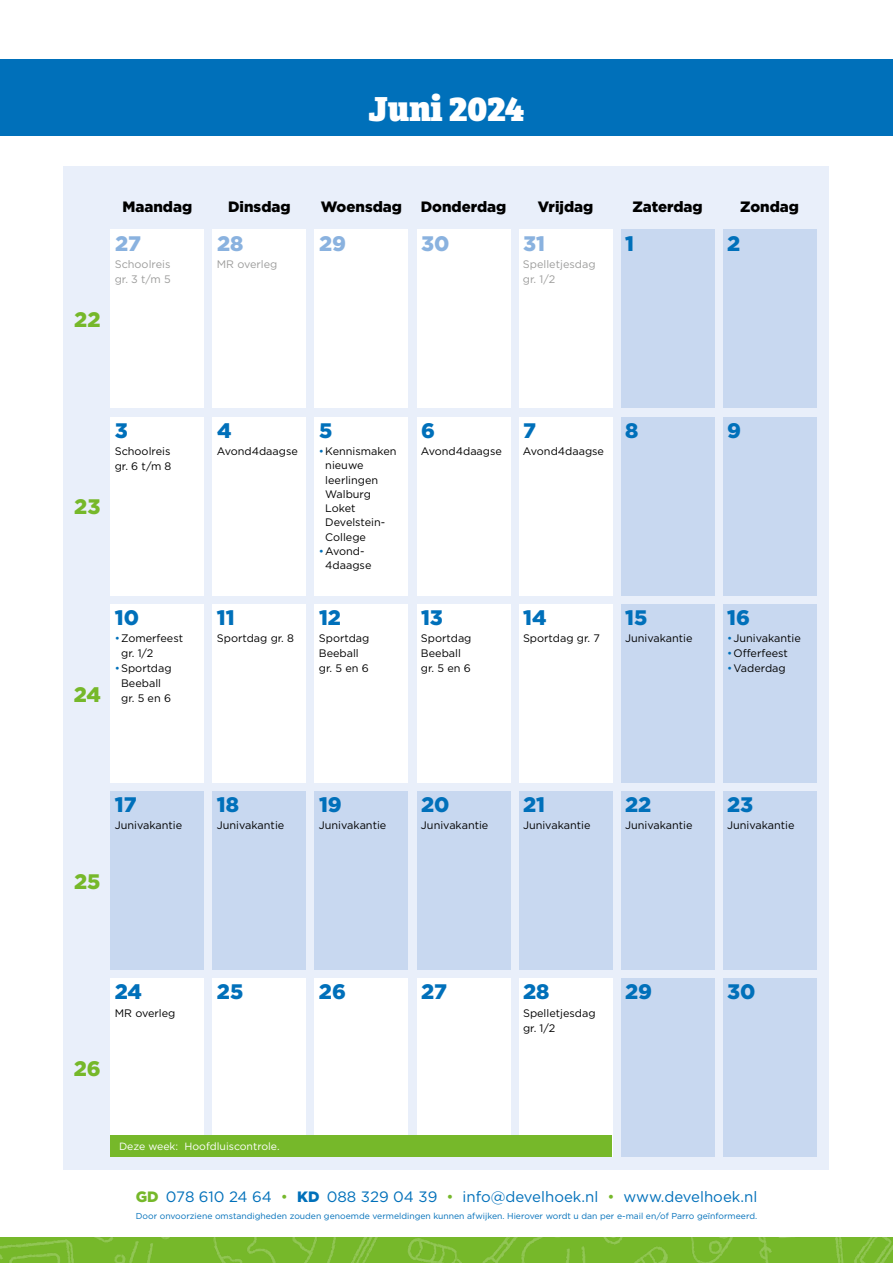
<style>
.page{position:relative;width:893px;height:1263px;background:#fff}
.page>*{position:absolute;margin:0;border:0;box-sizing:border-box;transform-origin:0 0}
.t1{font:36px "Bree Serif Eb";color:#fff}
.t2{font:900 21px "Gotham";color:#0070ba}
.t3{font:900 21px "Gotham";color:#8ab2df}
.t4{font:900 21px "Gotham";color:#76b82a}
.t5{font:15px "Gotham";color:#0070ba}
.t6{font:900 15px "Gotham";color:#000}
.t7{font:10.8px/14.2px "Gotham";color:#000}
.t8{font:10.8px/15px "Gotham";color:#9d9d9c}
.t9{font:10.5px "Gotham";color:#fff}
.t10{font:8.7px "Gotham";color:#0070ba}
.s1{color:#0070ba}
.s2{font-weight:900;color:#76b82a}
.s3{color:#76b82a}
.s4{font-weight:900}
</style>
<div class="page">
<div style="left:64px;top:166px;width:765px;height:1003px;background:#e9effa"></div>
<div style="left:0;top:60px;width:893px;height:76px;background:#0070ba"></div>
<div style="left:723px;top:978px;width:93px;height:179px;background:#c8d8f0"></div>
<div style="left:621px;top:978px;width:93px;height:179px;background:#c8d8f0"></div>
<div style="left:519px;top:978px;width:93px;height:179px;background:#fff"></div>
<div style="left:417px;top:978px;width:93px;height:179px;background:#fff"></div>
<div style="left:315px;top:978px;width:93px;height:179px;background:#fff"></div>
<div style="left:213px;top:978px;width:93px;height:179px;background:#fff"></div>
<div style="left:111px;top:978px;width:93px;height:179px;background:#fff"></div>
<div style="left:723px;top:791px;width:93px;height:178px;background:#c8d8f0"></div>
<div style="left:621px;top:791px;width:93px;height:178px;background:#c8d8f0"></div>
<div style="left:519px;top:791px;width:93px;height:178px;background:#c8d8f0"></div>
<div style="left:417px;top:791px;width:93px;height:178px;background:#c8d8f0"></div>
<div style="left:315px;top:791px;width:93px;height:178px;background:#c8d8f0"></div>
<div style="left:213px;top:791px;width:93px;height:178px;background:#c8d8f0"></div>
<div style="left:111px;top:791px;width:93px;height:178px;background:#c8d8f0"></div>
<div style="left:723px;top:604px;width:93px;height:178px;background:#c8d8f0"></div>
<div style="left:621px;top:604px;width:93px;height:178px;background:#c8d8f0"></div>
<div style="left:519px;top:604px;width:93px;height:178px;background:#fff"></div>
<div style="left:417px;top:604px;width:93px;height:178px;background:#fff"></div>
<div style="left:315px;top:604px;width:93px;height:178px;background:#fff"></div>
<div style="left:213px;top:604px;width:93px;height:178px;background:#fff"></div>
<div style="left:111px;top:604px;width:93px;height:178px;background:#fff"></div>
<div style="left:723px;top:417px;width:93px;height:178px;background:#c8d8f0"></div>
<div style="left:621px;top:417px;width:93px;height:178px;background:#c8d8f0"></div>
<div style="left:519px;top:417px;width:93px;height:178px;background:#fff"></div>
<div style="left:417px;top:417px;width:93px;height:178px;background:#fff"></div>
<div style="left:315px;top:417px;width:93px;height:178px;background:#fff"></div>
<div style="left:213px;top:417px;width:93px;height:178px;background:#fff"></div>
<div style="left:111px;top:417px;width:93px;height:178px;background:#fff"></div>
<div style="left:723px;top:230px;width:93px;height:178px;background:#c8d8f0"></div>
<div style="left:621px;top:230px;width:93px;height:178px;background:#c8d8f0"></div>
<div style="left:519px;top:230px;width:93px;height:178px;background:#fff"></div>
<div style="left:417px;top:230px;width:93px;height:178px;background:#fff"></div>
<div style="left:315px;top:230px;width:93px;height:178px;background:#fff"></div>
<div style="left:213px;top:230px;width:93px;height:178px;background:#fff"></div>
<div style="left:111px;top:230px;width:93px;height:178px;background:#fff"></div>
<img style="left:0;top:1237px;width:893px;height:26px">
<div style="left:111px;top:1135px;width:501px;height:22px;background:#76b82a"></div>
<h1 class="t1" style="left:368px;top:80px;width:158px">Juni 2024</h1>
<h2 class="t4" style="left:74px;top:305px;width:28px">22</h2>
<h3 class="t6" style="left:122px;top:196px;width:71px">Maandag</h3>
<h3 class="t6" style="left:228px;top:196px;width:64px">Dinsdag</h3>
<h3 class="t6" style="left:321px;top:196px;width:187px">Woensdag Donderdag</h3>
<h3 class="t6" style="left:538px;top:196px;width:57px">Vrijdag</h3>
<h3 class="t6" style="left:632px;top:196px;width:72px">Zaterdag</h3>
<h3 class="t6" style="left:740px;top:196px;width:60px">Zondag</h3>
<h2 class="t3" style="left:115px;top:229px;width:27px">27</h2>
<h2 class="t3" style="left:217px;top:229px;width:28px">28</h2>
<h2 class="t3" style="left:319px;top:229px;width:29px">29</h2>
<h2 class="t3" style="left:421px;top:229px;width:30px">30</h2>
<h2 class="t3" style="left:523px;top:229px;width:23px">31</h2>
<h2 class="t2" style="left:625px;top:229px;width:10px">1</h2>
<h2 class="t2" style="left:727px;top:229px;width:15px">2</h2>
<p class="t8" style="left:115px;top:256px;width:57px">Schoolreis</p>
<p class="t8" style="left:217px;top:256px;width:62px">MR overleg</p>
<p class="t8" style="left:115px;top:271px;width:58px">gr. 3 t/m 5</p>
<p class="t8" style="left:523px;top:256px;width:74px">Spelletjesdag gr. 1/2</p>
<h2 class="t4" style="left:74px;top:492px;width:28px">23</h2>
<h2 class="t2" style="left:115px;top:416px;width:15px">3</h2>
<h2 class="t2" style="left:217px;top:416px;width:16px">4</h2>
<h2 class="t2" style="left:319px;top:416px;width:15px">5</h2>
<h2 class="t2" style="left:421px;top:416px;width:15px">6</h2>
<h2 class="t2" style="left:523px;top:416px;width:14px">7</h2>
<h2 class="t2" style="left:625px;top:416px;width:15px">8</h2>
<h2 class="t2" style="left:727px;top:416px;width:15px">9</h2>
<p class="t7" style="left:115px;top:444px;width:57px">Schoolreis</p>
<p class="t7" style="left:217px;top:444px;width:83px">Avond4daagse</p>
<p class="t7" style="left:421px;top:444px;width:83px">Avond4daagse</p>
<p class="t7" style="left:523px;top:444px;width:83px">Avond4daagse</p>
<p class="t7" style="left:115px;top:459px;width:58px">gr. 6 t/m 8</p>
<p class="t7" style="left:325px;top:444px;width:73px;text-indent:-6px"><span class="s1">•</span>Kennismaken nieuwe leerlingen<br>Walburg<br>Loket<br>Develstein-<br>College</p>
<p class="t7" style="left:325px;top:544px;width:48px;text-indent:-6px"><span class="s1">•</span>Avond-<br>4daagse</p>
<h2 class="t4" style="left:74px;top:680px;width:29px">24</h2>
<h2 class="t2" style="left:115px;top:603px;width:26px">10</h2>
<h2 class="t2" style="left:217px;top:603px;width:19px">11</h2>
<h2 class="t2" style="left:319px;top:603px;width:23px">12</h2>
<h2 class="t2" style="left:421px;top:603px;width:23px">13</h2>
<h2 class="t2" style="left:523px;top:603px;width:25px">14</h2>
<h2 class="t2" style="left:625px;top:603px;width:24px">15</h2>
<h2 class="t2" style="left:727px;top:603px;width:24px">16</h2>
<p class="t7" style="left:115px;top:631px;width:70px"><span class="s1">•</span>Zomerfeest</p>
<p class="t7" style="left:217px;top:631px;width:79px">Sportdag gr. 8</p>
<p class="t7" style="left:121px;top:646px;width:34px">gr. 1/2</p>
<p class="t7" style="left:115px;top:661px;width:58px;line-height:15px;text-align:center"><span class="s1">•</span>Sportdag<br>Beeball<br>gr. 5 en 6</p>
<p class="t7" style="left:319px;top:631px;width:52px;line-height:15px">Sportdag<br>Beeball gr. 5 en 6</p>
<p class="t7" style="left:421px;top:631px;width:52px">Sportdag</p>
<p class="t7" style="left:523px;top:631px;width:78px">Sportdag gr. 7</p>
<p class="t7" style="left:625px;top:631px;width:69px">Junivakantie</p>
<p class="t7" style="left:421px;top:646px;width:51px;line-height:15px">Beeball gr. 5 en 6</p>
<p class="t7" style="left:727px;top:631px;width:75px"><span class="s1">•</span>Junivakantie</p>
<p class="t7" style="left:727px;top:646px;width:62px"><span class="s1">•</span>Offerfeest</p>
<p class="t7" style="left:727px;top:661px;width:60px"><span class="s1">•</span>Vaderdag</p>
<h2 class="t2" style="left:115px;top:790px;width:23px">17</h2>
<h2 class="t2" style="left:217px;top:790px;width:24px">18</h2>
<h2 class="t2" style="left:319px;top:790px;width:24px">19</h2>
<h2 class="t2" style="left:421px;top:790px;width:30px">20</h2>
<h2 class="t2" style="left:523px;top:790px;width:23px">21</h2>
<h2 class="t2" style="left:625px;top:790px;width:28px">22</h2>
<h2 class="t2" style="left:727px;top:790px;width:28px">23</h2>
<p class="t7" style="left:115px;top:818px;width:69px">Junivakantie</p>
<p class="t7" style="left:217px;top:818px;width:69px">Junivakantie</p>
<p class="t7" style="left:319px;top:818px;width:69px">Junivakantie</p>
<p class="t7" style="left:421px;top:818px;width:69px">Junivakantie</p>
<p class="t7" style="left:523px;top:818px;width:69px">Junivakantie</p>
<p class="t7" style="left:625px;top:818px;width:69px">Junivakantie</p>
<p class="t7" style="left:727px;top:818px;width:69px">Junivakantie</p>
<h2 class="t4" style="left:74px;top:867px;width:28px">25</h2>
<h2 class="t4" style="left:74px;top:1054px;width:29px">26</h2>
<h2 class="t2" style="left:115px;top:977px;width:29px">24</h2>
<h2 class="t2" style="left:217px;top:977px;width:28px">25</h2>
<h2 class="t2" style="left:319px;top:977px;width:29px">26</h2>
<h2 class="t2" style="left:421px;top:977px;width:27px">27</h2>
<h2 class="t2" style="left:523px;top:977px;width:28px">28</h2>
<h2 class="t2" style="left:625px;top:977px;width:29px">29</h2>
<h2 class="t2" style="left:727px;top:977px;width:30px">30</h2>
<p class="t7" style="left:115px;top:1005px;width:62px">MR overleg</p>
<p class="t7" style="left:523px;top:1005px;width:74px;line-height:15px">Spelletjesdag gr. 1/2</p>
<p class="t9" style="left:119px;top:1139px;width:162px">Deze week: Hoofdluiscontrole.</p>
<h3 class="t5" style="left:136px;top:1187px;width:623px"><span class="s2">GD</span> 078 610 24 64 <span class="s3">•</span> <span class="s4">KD</span> 088 329 04 39 <span class="s3">•</span> info@develhoek.nl <span class="s3">•</span> www.develhoek.nl</h3>
<p class="t10" style="left:136px;top:1210px;width:623px">Door onvoorziene omstandigheden zouden genoemde vermeldingen kunnen afwijken. Hierover wordt u dan per e-mail en/of Parro geïnformeerd.</p>
</div>
